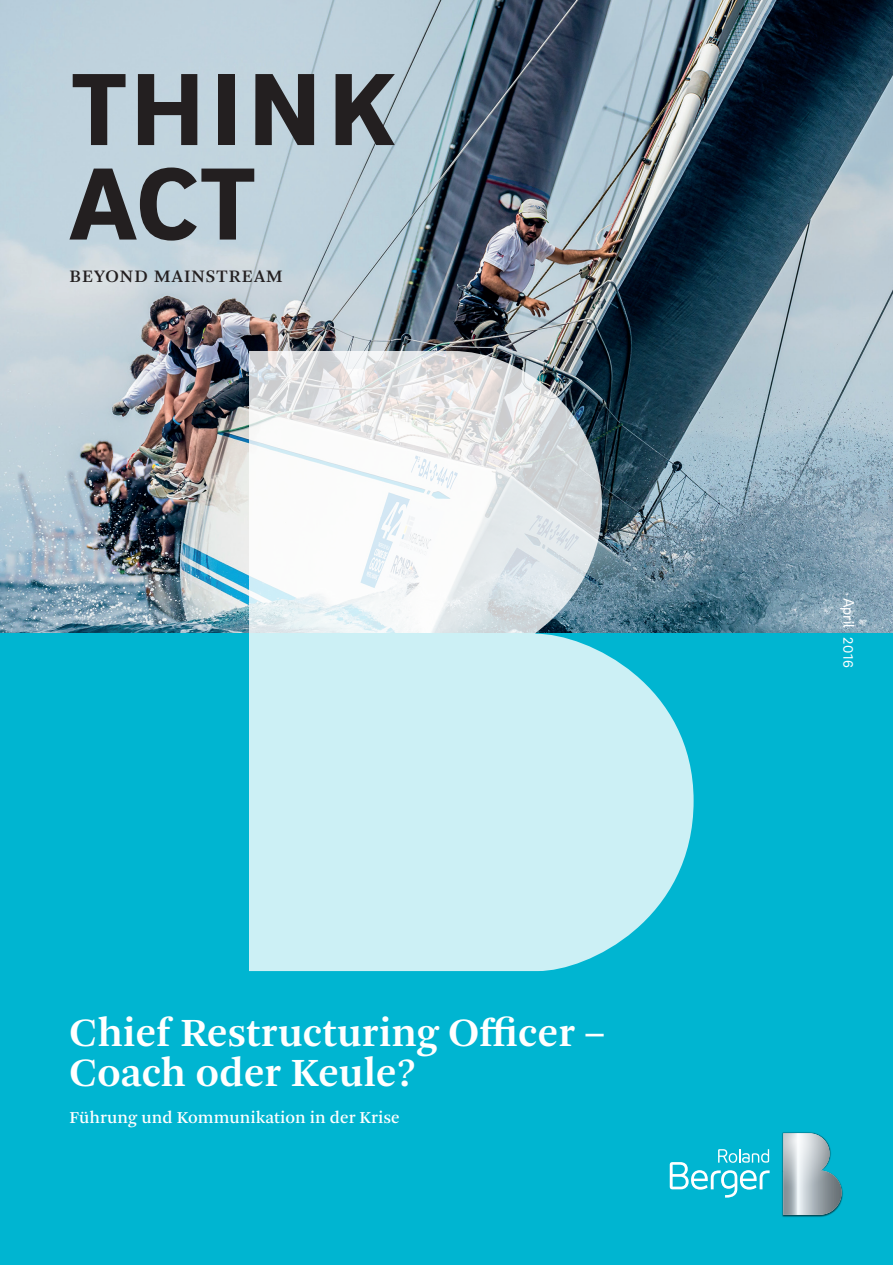
<style>
.page{position:relative;width:893px;height:1265px;background:#fff}
.page>*{position:absolute;margin:0;border:0;box-sizing:border-box;transform-origin:0 0}
.t1{font:900 105px/94.5px "Brix Sans";letter-spacing:.055em;color:#231f20}
.t2{font:600 42px/40.2px "Arnhem Pro";color:#fff}
.t3{font:18.38px "Arnhem Pro";letter-spacing:.06em;color:#231f20}
.t4{font:17.5px "Arnhem Pro";color:#fff}
.t5{font:15.75px "Brix Sans";color:#fff}
.s1{font-size:14px}
</style>
<div class="page">
<div style="left:0;top:632px;width:893px;height:633px;background:#00b5d1"></div>
<img style="left:0;top:0;width:893px;height:632px">
<img style="left:782px;top:1173px;width:61px;height:44px">
<img style="left:782px;top:1132px;width:32px;height:41px">
<svg style="left:783px;top:1133px;width:59px;height:82px;background:#97bac2"></svg>
<svg style="left:670px;top:1149px;width:100px;height:49px"></svg>
<svg style="left:249px;top:351px;width:445px;height:620px;fill:#ccf0f5"></svg>
<h1 class="t1" style="left:70px;top:57px;width:326px">THINK<br>ACT</h1>
<p class="t3" style="left:69px;top:264px;width:215px">BEYOND MAINSTREAM</p>
<p class="t2" style="left:69px;top:1013px;width:537px">Chief Restructuring Officer –<br>Coach oder Keule?</p>
<p class="t4" style="left:69px;top:1106px;width:332px">Führung und Kommunikation in der Krise</p>
<p class="t5" style="left:859px;top:597px;width:72px;rotate:90deg">April <span class="s1">2016</span></p>
</div>
